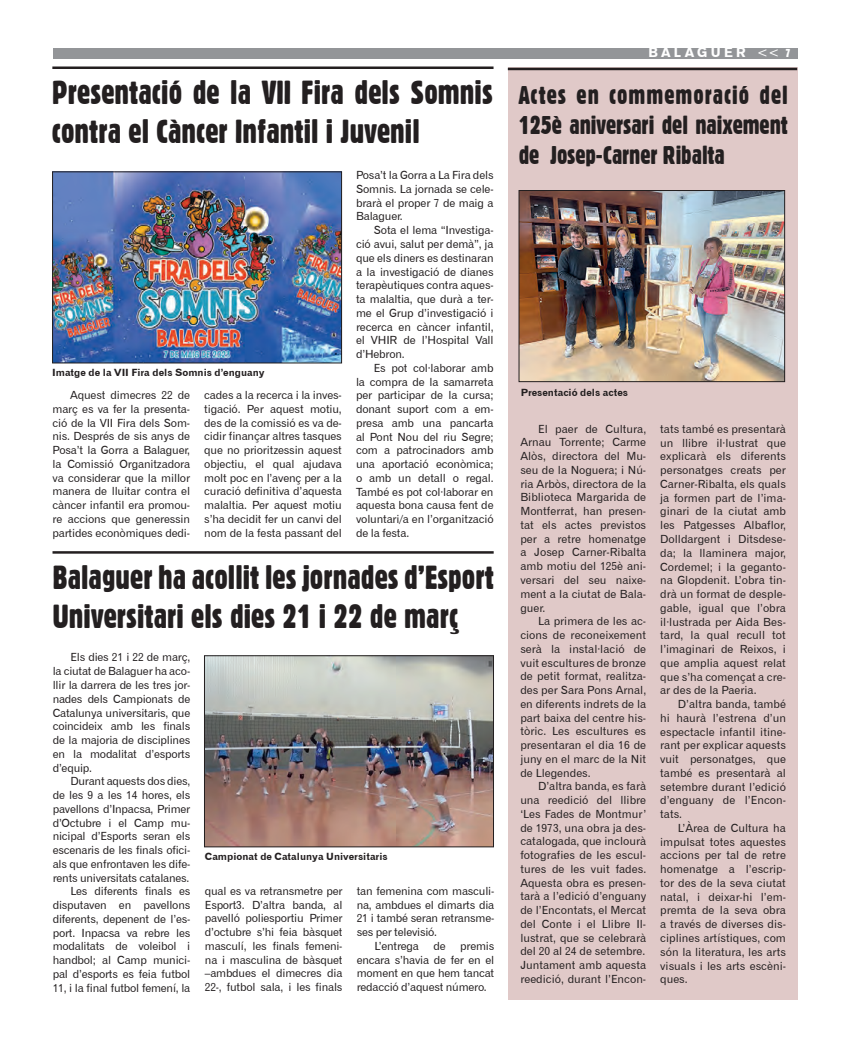
<style>
.page{position:relative;width:851px;height:1053px;background:#fff}
.page>*{position:absolute;margin:0;border:0;box-sizing:border-box;transform-origin:0 0}
.t1{font:32.5px/39px "Gothic 821 Condensed BT";color:#231f20}
.t2{font:25px/30px "Gothic 821 Condensed BT";letter-spacing:-.005em;color:#231f20;text-align:justify}
.t3{font:13.75px "Gothic 725 BT Black A";letter-spacing:.25em;color:#fff}
.t4{font:11.25px/13.8px "Gothic 720 BT Roman B";letter-spacing:-.015em;color:#231f20;text-align:justify}
.t5{font:10px "Gothic 720 BT Bold B";color:#231f20}
.s1{font-family:"Gothic 720 BT Roman B"}
.s2{font-family:"Gothic 821 Condensed BT";font-size:11.25px}
</style>
<div class="page">
<div style="left:53px;top:48px;width:744px;height:10px;background:#939598"></div>
<div style="left:507px;top:68px;width:290px;height:931px;background:#e0c9c8"></div>
<img style="left:521px;top:192px;width:261px;height:188px">
<div style="left:519px;top:190px;width:265px;height:192px;border:1px solid #231f20"></div>
<hr style="left:507px;top:68px;width:290px;height:2px;background:#231f20">
<hr style="left:52px;top:551px;width:441px;height:2px;background:#231f20">
<img style="left:206px;top:657px;width:285px;height:188px">
<div style="left:204px;top:655px;width:289px;height:192px;border:1px solid #231f20"></div>
<hr style="left:52px;top:66px;width:441px;height:3px;background:#231f20">
<img style="left:54px;top:174px;width:285px;height:187px">
<p class="t1" style="left:52px;top:73px;width:442px">Presentació de la VII Fira dels Somnis contra el Càncer Infantil i Juvenil</p>
<p class="t5" style="left:52px;top:366px;width:214px">Imatge de la VII Fira dels Somnis d’enguany</p>
<p class="t4" style="left:52px;top:388px;width:139px;text-indent:18px">Aquest dimecres 22 de març es va fer la presenta&shy;ció de la VII Fira dels Som&shy;nis. Després de sis anys de Posa’t la Gorra a Balaguer, la Comissió Organitzadora va considerar que la millor manera de lluitar contra el càncer infantil era promou&shy;re accions que generessin partides econòmiques dedi-</p>
<p class="t4" style="left:204px;top:388px;width:139px">cades a la recerca i la inves&shy;tigació. Per aquest motiu, des de la comissió es va de&shy;cidir finançar altres tasques que no prioritzessin aquest objectiu, el qual ajudava molt poc en l’avenç per a la curació definitiva d’aquesta malaltia. Per aquest motiu s’ha decidit fer un canvi del nom de la festa passant del</p>
<p class="t4" style="left:356px;top:168px;width:139px">Posa’t la Gorra a La Fira dels Somnis. La jornada se cele&shy;brarà el proper 7 de maig a Balaguer.</p>
<p class="t4" style="left:356px;top:223px;width:139px;text-indent:18px">Sota el lema “Investiga&shy;ció avui, salut per demà”, ja que els diners es destinaran a la investigació de dianes terapèutiques contra aques&shy;ta malaltia, que durà a ter&shy;me el Grup d’investigació i recerca en càncer infantil, el VHIR de l’Hospital Vall d’Hebron.</p>
<p class="t4" style="left:356px;top:361px;width:139px;text-indent:18px">Es pot col·laborar amb la compra de la samarreta per participar de la cursa; donant suport com a em&shy;presa amb una pancarta al Pont Nou del riu Segre; com a patrocinadors amb una aportació econòmica; o amb un detall o regal.<br>També es pot col·laborar en aquesta bona causa fent de voluntari/a en l’organització de la festa.</p>
<p class="t1" style="left:53px;top:557px;width:442px">Balaguer ha acollit les jornades d’Esport<br>Universitari els dies 21 i 22 de març</p>
<p class="t4" style="left:53px;top:650px;width:139px;text-indent:18px">Els dies 21 i 22 de març, la ciutat de Balaguer ha aco&shy;llir la darrera de les tres jor&shy;nades dels Campionats de Catalunya universitaris, que coincideix amb les finals de la majoria de disciplines en la modalitat d’esports d’equip.</p>
<p class="t4" style="left:53px;top:774px;width:139px;text-indent:18px">Durant aquests dos dies, de les 9 a les 14 hores, els pavellons d’Inpacsa, Primer d’Octubre i el Camp mu&shy;nicipal d’Esports seran els escenaris de les finals ofici&shy;als que enfrontaven les dife&shy;rents universitats catalanes.</p>
<p class="t4" style="left:53px;top:884px;width:139px;text-indent:18px">Les diferents finals es disputaven en pavellons diferents, depenent de l’es&shy;port. Inpacsa va rebre les modalitats de voleibol i handbol; al Camp munici&shy;pal d’esports es feia futbol 11, i la final futbol femení, la</p>
<p class="t5" style="left:205px;top:850px;width:184px">Campionat de Catalunya Universitaris</p>
<p class="t4" style="left:205px;top:883px;width:139px">qual es va retransmetre per Esport3. D’altra banda, al pavelló poliesportiu Primer d’octubre s’hi feia bàsquet masculí, les finals femeni&shy;na i masculina de bàsquet –ambdues el dimecres dia 22-, futbol sala, i les finals</p>
<p class="t4" style="left:356px;top:883px;width:139px">tan femenina com masculi&shy;na, ambdues el dimarts dia 21 i també seran retransme&shy;ses per televisió.</p>
<p class="t4" style="left:374px;top:938px;width:46px">L’entrega</p>
<p class="t4" style="left:433px;top:938px;width:14px">de</p>
<p class="t4" style="left:356px;top:938px;width:139px;text-indent:103px">premis encara s’havia de fer en el moment en que hem tancat redacció d’aquest número.</p>
<p class="t3" style="left:648px;top:44px;width:143px">BALAGUER <span class="s1">&lt;&lt;</span> <span class="s2">7</span></p>
<p class="t2" style="left:518px;top:80px;width:271px">Actes en commemoració del 125è aniversari del naixement de Josep-Carner Ribalta</p>
<p class="t5" style="left:520px;top:386px;width:109px">Presentació dels actes</p>
<p class="t4" style="left:520px;top:421px;width:127px;text-indent:18px">El paer de Cultura, Arnau Torrente; Carme Alòs, directora del Mu&shy;seu de la Noguera; i Nú&shy;ria Arbòs, directora de la Biblioteca Margarida de Montferrat, han presen&shy;tat els actes previstos per a retre homenatge a Josep Carner-Ribalta amb motiu del 125è ani&shy;versari del seu naixe&shy;ment a la ciutat de Bala&shy;guer.</p>
<p class="t4" style="left:520px;top:614px;width:127px;text-indent:18px">La primera de les ac&shy;cions de reconeixement serà la instal·lació de vuit escultures de bronze de petit format, realitza&shy;des per Sara Pons Arnal, en diferents indrets de la part baixa del centre his&shy;tòric. Les escultures es presentaran el dia 16 de juny en el marc de la Nit de Llegendes.</p>
<p class="t4" style="left:520px;top:779px;width:127px;text-indent:18px">D’altra banda, es farà una reedició del llibre ‘Les Fades de Montmur’ de 1973, una obra ja des&shy;catalogada, que inclourà fotografies de les escul&shy;tures de les vuit fades.<br>Aquesta obra es presen&shy;tarà a l’edició d’enguany de l’Encontats, el Mercat del Conte i el Llibre Il· lustrat, que se celebrarà del 20 al 24 de setembre.</p>
<p class="t4" style="left:520px;top:958px;width:127px">Juntament amb aquesta reedició, durant l’Encon-</p>
<p class="t4" style="left:660px;top:422px;width:127px">tats també es presentarà un llibre il·lustrat que explicarà els diferents personatges creats per Carner-Ribalta, els quals ja formen part de l’ima&shy;ginari de la ciutat amb les Patgesses Albaflor, Dolldargent i Ditsdese&shy;da; la llaminera major, Cordemel; i la geganto&shy;na Glopdenit. L’obra tin&shy;drà un format de desple&shy;gable, igual que l’obra il·lustrada per Aida Bes&shy;tard, la qual recull tot l’imaginari de Reixos, i que amplia aquest relat que s’ha començat a cre&shy;ar des de la Paeria.</p>
<p class="t4" style="left:660px;top:697px;width:127px;text-indent:18px">D’altra banda, també hi haurà l’estrena d’un espectacle infantil itine&shy;rant per explicar aquests vuit personatges, que també es presentarà al setembre durant l’edició d’enguany de l’Encon&shy;tats.</p>
<p class="t4" style="left:660px;top:820px;width:127px;text-indent:18px">L’Àrea de Cultura ha impulsat totes aquestes accions per tal de retre homenatge a l’escrip&shy;tor des de la seva ciutat natal, i deixar-hi l’em&shy;premta de la seva obra a través de diverses dis&shy;ciplines artístiques, com són la literatura, les arts visuals i les arts escèni&shy;ques.</p>
</div>
